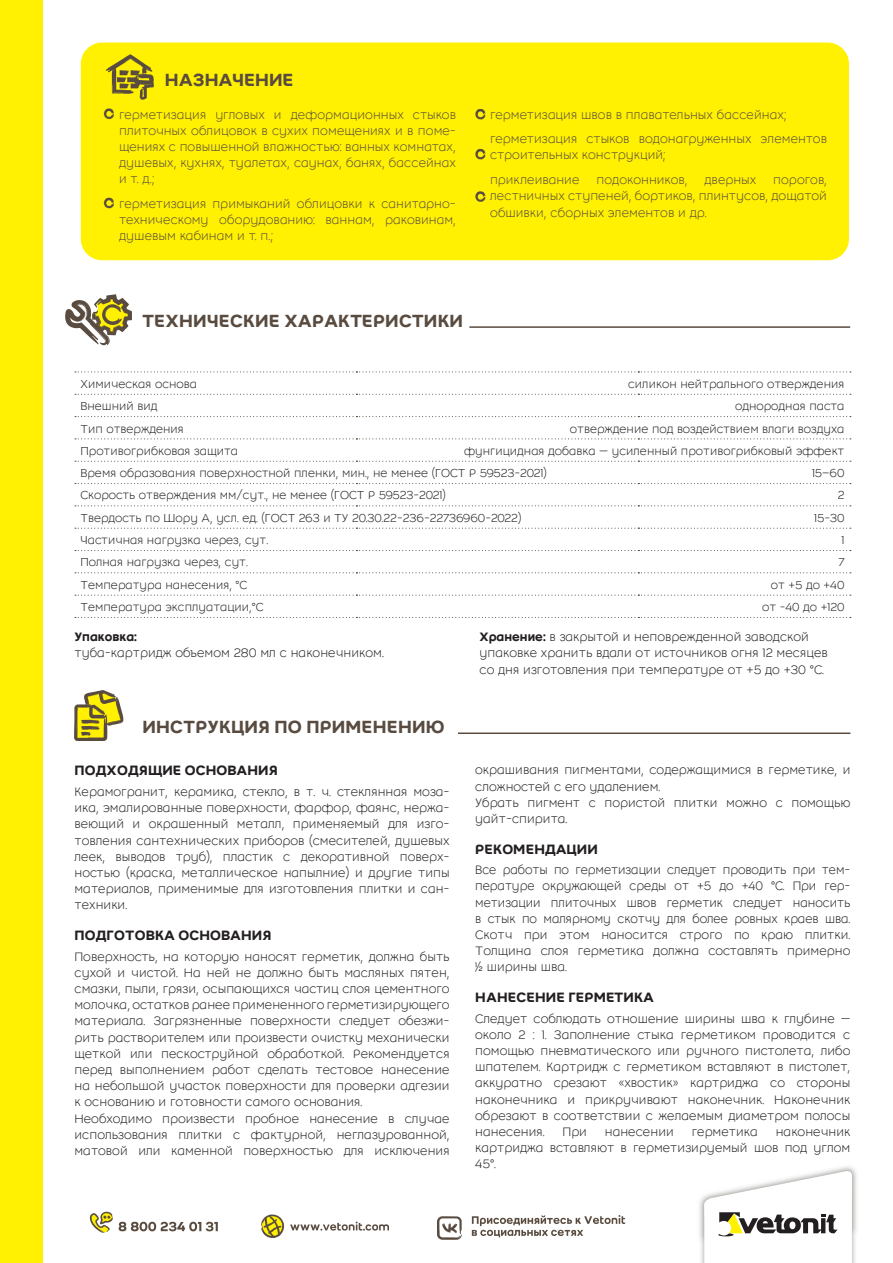
<style>
.page{position:relative;width:893px;height:1263px;background:#fff}
.page>*{position:absolute;margin:0;border:0;box-sizing:border-box;transform-origin:0 0}
.t1{font:500 19.5px "Weber";letter-spacing:.01em;color:#594b3f}
.t2{font:500 15px "Weber";letter-spacing:.01em;color:#231f20}
.t3{font:300 13.5px/16.2px "Weber";color:#231f20;text-align:justify}
.t4{font:300 13.5px/16.2px "Weber";color:#594b3f}
.t5{font:500 13.5px "Weber";color:#231f20}
.t6{font:300 12.75px/22.4px "Weber";color:#231f20}
.s1{font-weight:500}
</style>
<div class="page">
<svg style="left:90px;top:1212px;width:23px;height:21px"></svg>
<svg style="left:119px;top:1222px;width:99px;height:9px"></svg>
<svg style="left:261px;top:1214px;width:23px;height:24px"></svg>
<svg style="left:290px;top:1221px;width:99px;height:9px"></svg>
<svg style="left:472px;top:1215px;width:153px;height:22px"></svg>
<svg style="left:437px;top:1216px;width:25px;height:24px"></svg>
<div style="left:81px;top:43px;width:768px;height:217px;background:#fff101;border-radius:21px"></div>
<svg style="left:106px;top:54px;width:48px;height:46px"></svg>
<svg style="left:103px;top:108px;width:11px;height:11px"></svg>
<svg style="left:103px;top:197px;width:11px;height:11px"></svg>
<svg style="left:475px;top:109px;width:10px;height:11px"></svg>
<svg style="left:475px;top:149px;width:10px;height:11px"></svg>
<svg style="left:475px;top:191px;width:10px;height:11px"></svg>
<svg style="left:75px;top:371px;width:776px;height:1px"></svg>
<svg style="left:75px;top:394px;width:776px;height:1px"></svg>
<svg style="left:75px;top:416px;width:776px;height:1px"></svg>
<svg style="left:75px;top:438px;width:776px;height:1px"></svg>
<svg style="left:75px;top:461px;width:776px;height:1px"></svg>
<svg style="left:75px;top:483px;width:776px;height:1px"></svg>
<svg style="left:75px;top:505px;width:776px;height:1px"></svg>
<svg style="left:75px;top:528px;width:776px;height:1px"></svg>
<svg style="left:75px;top:550px;width:776px;height:1px"></svg>
<svg style="left:75px;top:572px;width:776px;height:1px"></svg>
<svg style="left:75px;top:595px;width:776px;height:1px"></svg>
<svg style="left:75px;top:617px;width:776px;height:1px"></svg>
<svg style="left:65px;top:294px;width:67px;height:51px"></svg>
<hr style="left:469px;top:326px;width:381px;height:2px;background:#594b3f">
<hr style="left:458px;top:732px;width:392px;height:2px;background:#594b3f">
<svg style="left:74px;top:690px;width:49px;height:51px"></svg>
<div style="left:0;top:0;width:43px;height:1262px;background:#fff101"></div>
<img style="left:699px;top:1166px;width:158px;height:97px">
<svg style="left:704px;top:1170px;width:148px;height:93px"></svg>
<h1 class="t1" style="left:165px;top:68px;width:130px">НАЗНАЧЕНИЕ</h1>
<p class="t4" style="left:119px;top:106px;width:338px;text-align:justify">герметизация угловых и деформационных стыков плиточных облицовок в сухих помещениях и в поме&shy;щениях с повышенной влажностью: ванных комнатах, душевых, кухнях, туалетах, саунах, банях, бассейнах и т. д.;</p>
<p class="t4" style="left:119px;top:196px;width:338px">герметизация примыканий облицовки к санитарно&shy;техническому оборудованию: ваннам, раковинам, душевым кабинам и т. п.;</p>
<p class="t4" style="left:490px;top:102px;width:338px;line-height:24.8px">герметизация швов в плавательных бассейнах; герметизация стыков водонагруженных элементов</p>
<p class="t4" style="left:490px;top:143px;width:177px;line-height:24.8px">строительных конструкций; приклеивание</p>
<p class="t4" style="left:490px;top:172px;width:338px;text-align:justify;text-indent:283px">порогов, лестничных ступеней, бортиков, плинтусов, дощатой обшивки, сборных элементов и др.</p>
<p class="t4" style="left:596px;top:172px;width:92px">подоконников,</p>
<p class="t4" style="left:704px;top:172px;width:53px">дверных</p>
<h1 class="t1" style="left:142px;top:309px;width:322px">ТЕХНИЧЕСКИЕ ХАРАКТЕРИСТИКИ</h1>
<p class="t6" style="left:80px;top:373px;width:118px">Химическая основа</p>
<p class="t6" style="left:628px;top:373px;width:218px">силикон нейтрального отверждения</p>
<p class="t6" style="left:80px;top:395px;width:79px">Внешний вид</p>
<p class="t6" style="left:735px;top:395px;width:111px">однородная паста</p>
<p class="t6" style="left:80px;top:417px;width:105px">Тип отверждения</p>
<p class="t6" style="left:570px;top:417px;width:276px">отверждение под воздействием влаги воздуха</p>
<p class="t6" style="left:80px;top:440px;width:159px">Противогрибковая защита</p>
<p class="t6" style="left:80px;top:440px;width:765px;text-indent:384px">фунгицидная добавка — усиленный противогрибковый эффект<br>Время образования поверхностной пленки, мин., не менее (ГОСТ Р 59523-2021)</p>
<p class="t6" style="left:812px;top:462px;width:34px">15–60</p>
<p class="t6" style="left:80px;top:484px;width:367px">Скорость отверждения мм/сут., не менее (ГОСТ Р 59523-2021)</p>
<p class="t6" style="left:838px;top:484px;width:8px">2</p>
<p class="t6" style="left:80px;top:507px;width:442px">Твердость по Шору А, усл. ед. (ГОСТ 263 и TУ 20.30.22-236-22736960-2022)</p>
<p class="t6" style="left:814px;top:507px;width:32px">15-30</p>
<p class="t6" style="left:80px;top:529px;width:189px">Частичная нагрузка через, сут.</p>
<p class="t6" style="left:841px;top:529px;width:5px">1</p>
<p class="t6" style="left:80px;top:551px;width:169px">Полная нагрузка через, сут.</p>
<p class="t6" style="left:838px;top:551px;width:8px">7</p>
<p class="t6" style="left:80px;top:574px;width:168px">Температура нанесения, °C</p>
<p class="t6" style="left:771px;top:574px;width:75px">от +5 до +40</p>
<p class="t6" style="left:80px;top:596px;width:185px">Температура эксплуатации,°C</p>
<p class="t6" style="left:762px;top:596px;width:84px">от -40 до +120</p>
<p class="t5" style="left:74px;top:629px;width:64px">Упаковка:</p>
<p class="t3" style="left:74px;top:645px;width:311px">туба-картридж объемом 280 мл с наконечником.</p>
<p class="t3" style="left:479px;top:629px;width:350px;text-align:left"><span class="s1">Хранение:</span> в закрытой и неповрежденной заводской упаковке хранить вдали от источников огня 12 месяцев со дня изготовления при температуре от +5 до +30 °С.</p>
<h1 class="t1" style="left:143px;top:715px;width:304px">ИНСТРУКЦИЯ ПО ПРИМЕНЕНИЮ</h1>
<p class="t2" style="left:75px;top:762px;width:205px">ПОДХОДЯЩИЕ ОСНОВАНИЯ</p>
<p class="t3" style="left:74px;top:784px;width:377px">Керамогранит, керамика, стекло, в т. ч. стеклянная моза&shy;ика, эмалированные поверхности, фарфор, фаянс, нержа&shy;веющий и окрашенный металл, применяемый для изго&shy;товления сантехнических приборов (смесителей, душевых леек, выводов труб), пластик с декоративной поверх&shy;ностью (краска, металлическое напылние) и другие типы материалов, применимые для изготовления плитки и сан&shy;техники.</p>
<p class="t2" style="left:75px;top:926px;width:198px">ПОДГОТОВКА ОСНОВАНИЯ</p>
<p class="t3" style="left:74px;top:948px;width:377px;text-align:left">Поверхность, на которую наносят герметик, должна быть сухой и чистой. На ней не должно быть масляных пятен, смазки, пыли, грязи, осыпающихся частиц слоя цементного молочка, остатков ранее примененного герметизирующего материала. Загрязненные поверхности следует обезжи&shy;рить растворителем или произвести очистку механически щеткой или пескоструйной обработкой. Рекомендуется перед выполнением работ сделать тестовое нанесение на небольшой участок поверхности для проверки адгезии к основанию и готовности самого основания.<br>Необходимо произвести пробное нанесение в случае использования плитки с фактурной, неглазурованной, матовой или каменной поверхностью для исключения</p>
<p class="t3" style="left:475px;top:762px;width:377px;text-align:left">окрашивания пигментами, содержащимися в герметике, и сложностей с его удалением.<br>Убрать пигмент с пористой плитки можно с помощью уайт-спирита.</p>
<p class="t2" style="left:475px;top:840px;width:124px">РЕКОМЕНДАЦИИ</p>
<p class="t3" style="left:475px;top:862px;width:377px">Все работы по герметизации следует проводить при тем&shy;пературе окружающей среды от +5 до +40 °С. При гер&shy;метизации плиточных швов герметик следует наносить в стык по малярному скотчу для более ровных краев шва.<br>Скотч при этом наносится строго по краю плитки.<br>Толщина слоя герметика должна составлять примерно ½ ширины шва.</p>
<p class="t2" style="left:475px;top:988px;width:180px">НАНЕСЕНИЕ ГЕРМЕТИКА</p>
<p class="t3" style="left:475px;top:1010px;width:377px">Следует соблюдать отношение ширины шва к глубине — около 2 : 1. Заполнение стыка герметиком проводится с помощью пневматического или ручного пистолета, либо шпателем. Картридж с герметиком вставляют в пистолет, аккуратно срезают «хвостик» картриджа со стороны наконечника и прикручивают наконечник. Наконечник обрезают в соответствии с желаемым диаметром полосы нанесения.</p>
<p class="t3" style="left:562px;top:1124px;width:26px">При</p>
<p class="t3" style="left:605px;top:1124px;width:71px">нанесении</p>
<p class="t3" style="left:692px;top:1124px;width:68px">герметика</p>
<p class="t3" style="left:475px;top:1124px;width:377px;text-indent:301px">наконечник картриджа вставляют в герметизируемый шов под углом 45°.</p>
</div>
